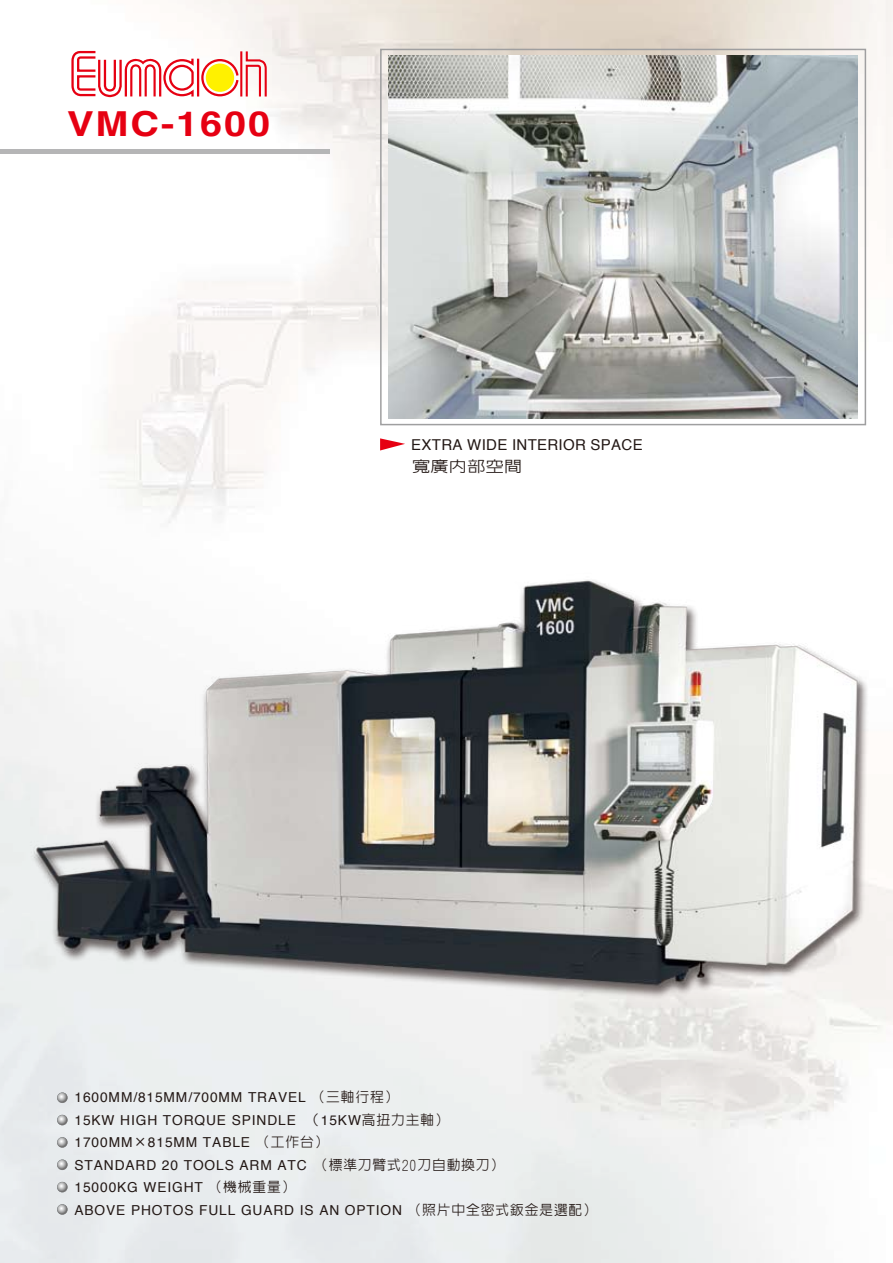
<style>
.page{position:relative;width:893px;height:1263px;background:#fff}
.page>*{position:absolute;margin:0;border:0;box-sizing:border-box;transform-origin:0 0}
.t1{font:700 34.5px "Helvetica";letter-spacing:.05em;color:#e60012;scale:1.15 1}
.t2{font:15px "Helvetica";letter-spacing:.02em;color:#231815}
.t3{font:500 15px "New Gothic";letter-spacing:.02em;color:#231815;scale:1.2 1}
.t4{font:13.8px/22.5px "Helvetica";letter-spacing:.065em;color:#231815}
.s1{font-family:"New Gothic";font-weight:500}
.s2{font-family:"Lin Gothic";font-weight:700}
.s3{font-family:"New Gothic";font-weight:500;font-size:13.65px}
</style>
<div class="page">
<img style="left:0;top:0;width:893px;height:1263px">
<img style="left:888px;top:333px;width:5px;height:922px">
<div style="left:380px;top:49px;width:486px;height:376px;border:2px solid #9f9fa0"></div>
<svg style="left:57px;top:1092px;width:11px;height:11px"></svg>
<svg style="left:57px;top:1115px;width:11px;height:10px"></svg>
<svg style="left:57px;top:1137px;width:11px;height:11px"></svg>
<svg style="left:57px;top:1159px;width:11px;height:11px"></svg>
<svg style="left:57px;top:1182px;width:11px;height:10px"></svg>
<svg style="left:57px;top:1204px;width:11px;height:11px"></svg>
<hr style="left:0;top:150px;width:330px;height:4px;background:#b5b5b6">
<svg style="left:380px;top:438px;width:25px;height:12px"></svg>
<svg style="left:70px;top:49px;width:198px;height:50px"></svg>
<img style="left:22px;top:564px;width:850px;height:442px">
<img style="left:389px;top:55px;width:469px;height:364px">
<p class="t1" style="left:67px;top:96px;width:178px">VMC-1600</p>
<p class="t2" style="left:411px;top:433px;width:233px">EXTRA WIDE INTERIOR SPACE</p>
<p class="t3" style="left:412px;top:459px;width:93px">寬廣內部空間</p>
<p class="t4" style="left:75px;top:1086px;width:524px">1600MM/815MM/700MM TRAVEL <span class="s1">（三軸行程）<br></span>15KW HIGH TORQUE SPINDLE <span class="s1">（</span>15KW<span class="s1">高扭力主軸）<br></span>1700MM<span class="s2">×</span>815MM TABLE <span class="s3">（工作台）<br></span>STANDARD 20 TOOLS ARM ATC <span class="s1">（標準刀臂式20刀自動換刀）<br></span>15000KG WEIGHT <span class="s1">（機械重量）<br></span>ABOVE PHOTOS FULL GUARD IS AN OPTION <span class="s1">（照片中全密式鈑金是選配）</span></p>
</div>
